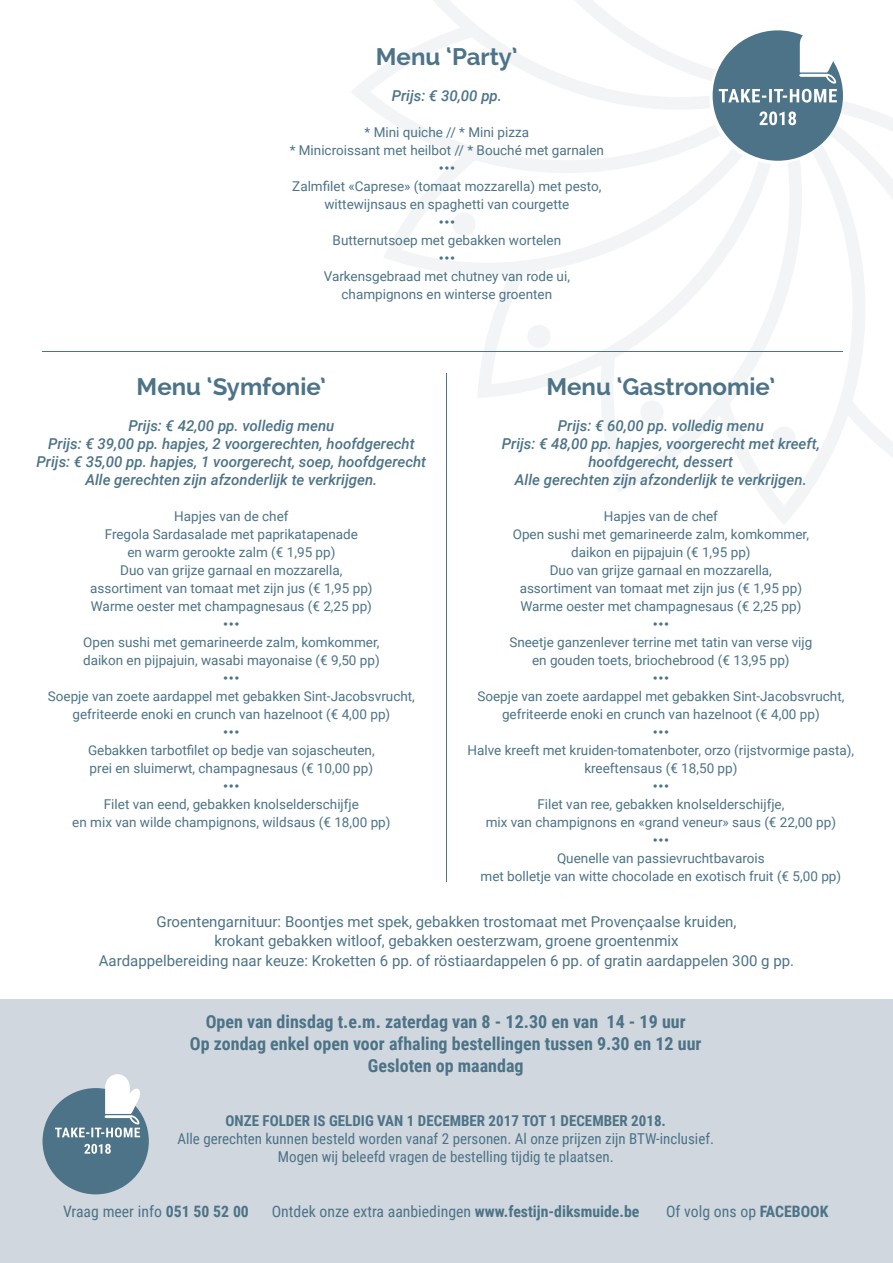
<style>
.page{position:relative;width:893px;height:1263px;background:#fff}
.page>*{position:absolute;margin:0;border:0;box-sizing:border-box;transform-origin:0 0}
.t1{font:700 24px "Raleway";color:#4c7387}
.t2{font:700 18px/21.6px "Roboto Condensed";color:#4c7387;text-align:center}
.t3{font:15.75px "Roboto Condensed";color:#4c7387}
.t4{font:italic 500 15px/18px "Roboto";color:#4c7387;text-align:center}
.t5{font:15px/19.5px "Roboto";color:#4c7387;text-align:center}
.t6{font:15px/18px "Roboto Condensed";color:#4c7387;text-align:center}
.t7{font:700 15px "Roboto Condensed";color:#4c7387}
.t8{font:13.5px/18px "Roboto";color:#4c7387;text-align:center}
.t9{font:condensed 13.5px "ITC Avant Garde Std";color:#4c7387}
.s1{font-weight:700}
</style>
<div class="page">
<div style="left:0;top:999px;width:893px;height:264px;background:#d1d7de"></div>
<div style="left:43px;top:1088px;width:106px;height:106px;background:#4c7387;border-radius:50%"></div>
<svg style="left:55px;top:1074px;width:86px;height:63px"></svg>
<svg style="left:84px;top:1144px;width:27px;height:10px"></svg>
<svg style="left:350px;top:0;width:543px;height:524px"></svg>
<div style="left:713px;top:30px;width:130px;height:131px;background:#4c7387;border-radius:50%"></div>
<svg style="left:719px;top:30px;width:119px;height:73px"></svg>
<svg style="left:759px;top:111px;width:37px;height:14px"></svg>
<hr style="left:43px;top:352px;width:800px;height:1px;background:#4c7387">
<hr style="left:446px;top:373px;width:1px;height:508px;background:#4c7387">
<h1 class="t1" style="left:376px;top:43px;width:143px">Menu ‘Party’</h1>
<p class="t4" style="left:392px;top:86px;width:112px">Prijs: € 30,00 pp.</p>
<p class="t8" style="left:290px;top:123px;width:316px">* Mini quiche // * Mini pizza<br>* Minicroissant met heilbot // * Bouché met garnalen</p>
<p class="t9" style="left:438px;top:160px;width:19px">•••</p>
<p class="t8" style="left:292px;top:177px;width:311px">Zalmfilet «Caprese» (tomaat mozzarella) met pesto, wittewijnsaus en spaghetti van courgette</p>
<p class="t9" style="left:438px;top:214px;width:19px">•••</p>
<p class="t8" style="left:333px;top:231px;width:230px">Butternutsoep met gebakken wortelen</p>
<p class="t9" style="left:438px;top:250px;width:19px">•••</p>
<p class="t8" style="left:324px;top:267px;width:248px">Varkensgebraad met chutney van rode ui, champignons en winterse groenten</p>
<h1 class="t1" style="left:137px;top:373px;width:191px">Menu ‘Symfonie’</h1>
<p class="t4" style="left:37px;top:416px;width:391px">Prijs: € 42,00 pp. volledig menu<br>Prijs: € 39,00 pp. hapjes, 2 voorgerechten, hoofdgerecht Prijs: € 35,00 pp. hapjes, 1 voorgerecht, soep, hoofdgerecht Alle gerechten zijn afzonderlijk te verkrijgen.</p>
<p class="t8" style="left:90px;top:507px;width:284px">Hapjes van de chef<br>Fregola Sardasalade met paprikatapenade<br>en warm gerookte zalm (€ 1,95 pp)<br>Duo van grijze garnaal en mozzarella, assortiment van tomaat met zijn jus (€ 1,95 pp)<br>Warme oester met champagnesaus (€ 2,25 pp)</p>
<p class="t9" style="left:223px;top:616px;width:19px">•••</p>
<p class="t8" style="left:83px;top:633px;width:298px;text-align:left">Open sushi met gemarineerde zalm, komkommer, daikon en pijpajuin, wasabi mayonaise (€ 9,50 pp)</p>
<p class="t9" style="left:223px;top:670px;width:19px">•••</p>
<p class="t8" style="left:48px;top:687px;width:369px">Soepje van zoete aardappel met gebakken Sint-Jacobsvrucht, gefriteerde enoki en crunch van hazelnoot (€ 4,00 pp)</p>
<p class="t9" style="left:223px;top:724px;width:19px">•••</p>
<p class="t8" style="left:88px;top:741px;width:288px;text-align:left">Gebakken tarbotfilet op bedje van sojascheuten, prei en sluimerwt, champagnesaus (€ 10,00 pp)</p>
<p class="t9" style="left:223px;top:778px;width:19px">•••</p>
<p class="t8" style="left:72px;top:795px;width:320px">Filet van eend, gebakken knolselderschijfje<br>en mix van wilde champignons, wildsaus (€ 18,00 pp)</p>
<h1 class="t1" style="left:546px;top:373px;width:230px">Menu ‘Gastronomie’</h1>
<p class="t4" style="left:502px;top:416px;width:320px">Prijs: € 60,00 pp. volledig menu<br>Prijs: € 48,00 pp. hapjes, voorgerecht met kreeft, hoofdgerecht, dessert<br>Alle gerechten zijn afzonderlijk te verkrijgen.</p>
<p class="t8" style="left:513px;top:507px;width:298px">Hapjes van de chef<br>Open sushi met gemarineerde zalm, komkommer, daikon en pijpajuin (€ 1,95 pp)<br>Duo van grijze garnaal en mozzarella, assortiment van tomaat met zijn jus (€ 1,95 pp)<br>Warme oester met champagnesaus (€ 2,25 pp)</p>
<p class="t9" style="left:652px;top:616px;width:19px">•••</p>
<p class="t8" style="left:509px;top:633px;width:305px">Sneetje ganzenlever terrine met tatin van verse vijg en gouden toets, briochebrood (€ 13,95 pp)</p>
<p class="t9" style="left:652px;top:670px;width:19px">•••</p>
<p class="t8" style="left:477px;top:687px;width:369px">Soepje van zoete aardappel met gebakken Sint-Jacobsvrucht, gefriteerde enoki en crunch van hazelnoot (€ 4,00 pp)</p>
<p class="t9" style="left:652px;top:724px;width:19px">•••</p>
<p class="t8" style="left:468px;top:741px;width:388px">Halve kreeft met kruiden-tomatenboter, orzo (rijstvormige pasta), kreeftensaus (€ 18,50 pp)</p>
<p class="t9" style="left:652px;top:778px;width:19px">•••</p>
<p class="t8" style="left:486px;top:795px;width:352px">Filet van ree, gebakken knolselderschijfje,<br>mix van champignons en «grand veneur» saus (€ 22,00 pp)</p>
<p class="t9" style="left:652px;top:832px;width:19px">•••</p>
<p class="t8" style="left:481px;top:849px;width:362px">Quenelle van passievruchtbavarois<br>met bolletje van witte chocolade en exotisch fruit (€ 5,00 pp)</p>
<p class="t5" style="left:99px;top:911px;width:697px">Groentengarnituur: Boontjes met spek, gebakken trostomaat met Provençaalse kruiden,<br>krokant gebakken witloof, gebakken oesterzwam, groene groentenmix<br>Aardappelbereiding naar keuze: Kroketten 6 pp. of röstiaardappelen 6 pp. of gratin aardappelen 300 g pp.</p>
<h2 class="t2" style="left:190px;top:1010px;width:513px">Open van dinsdag t.e.m. zaterdag van 8 - 12.30 en van 14 - 19 uur<br>Op zondag enkel open voor afhaling bestellingen tussen 9.30 en 12 uur<br>Gesloten op maandag</h2>
<p class="t7" style="left:225px;top:1110px;width:442px">ONZE FOLDER IS GELDIG VAN 1 DECEMBER 2017 TOT 1 DECEMBER 2018.</p>
<p class="t6" style="left:177px;top:1129px;width:538px">Alle gerechten kunnen besteld worden vanaf 2 personen. Al onze prijzen zijn BTW-inclusief.<br>Mogen wij beleefd vragen de bestelling tijdig te plaatsen.</p>
<p class="t3" style="left:63px;top:1200px;width:187px">Vraag meer info <span class="s1">051 50 52 00</span></p>
<p class="t3" style="left:272px;top:1200px;width:369px">Ontdek onze extra aanbiedingen <span class="s1">www.festijn-diksmuide.be</span></p>
<p class="t3" style="left:666px;top:1200px;width:164px">Of volg ons op <span class="s1">FACEBOOK</span></p>
</div>
